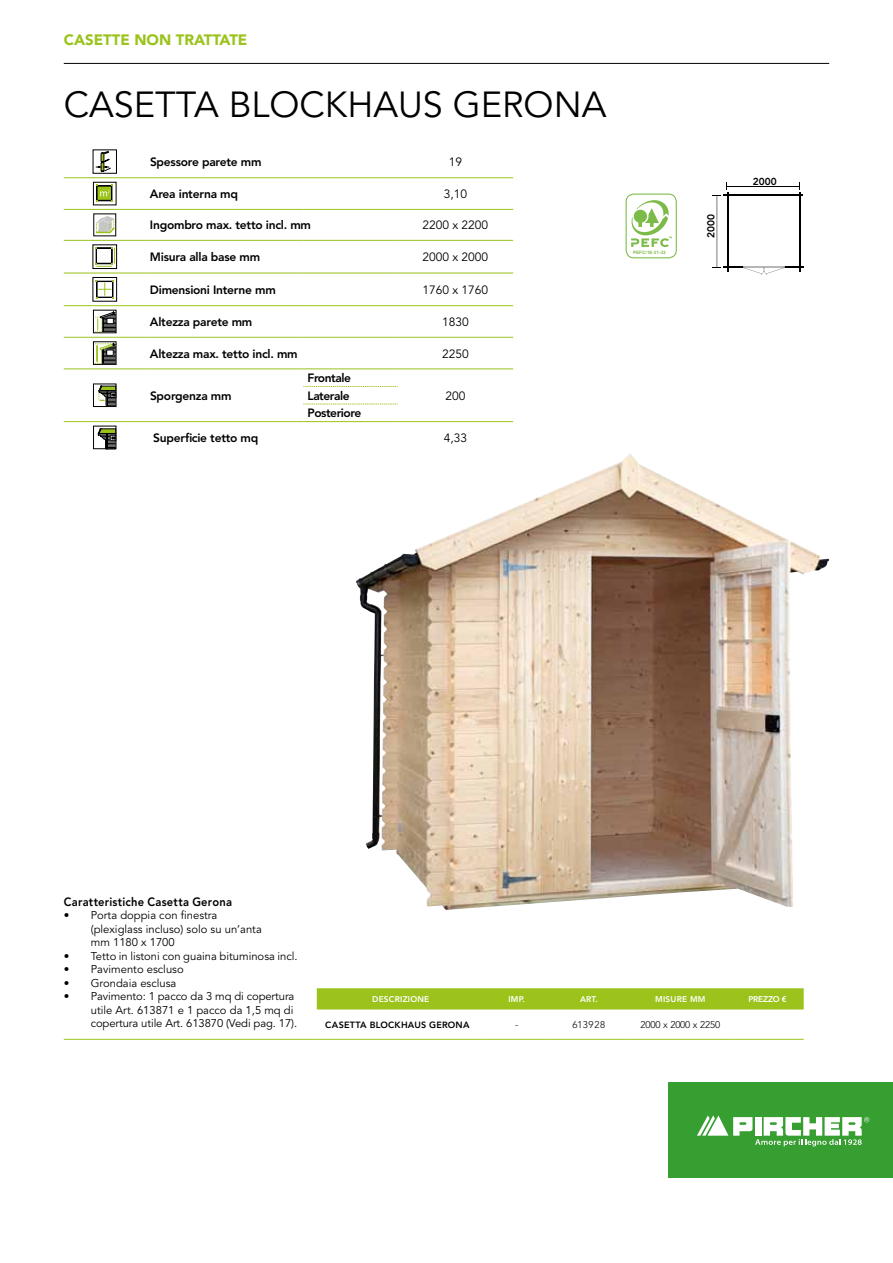
<style>
.page{position:relative;width:893px;height:1263px;background:#fff}
.page>*{position:absolute;margin:0;border:0;box-sizing:border-box;transform-origin:0 0}
.t1{font:36px "Avenir LT Std";color:#000}
.t2{font:900 15px "Avenir LT Std";color:#9bc31c}
.t3{font:800 12px "Avenir LT Std";letter-spacing:-.02em;color:#000}
.t4{font:12px "Avenir LT Std";color:#000}
.t5{font:800 12px "Avenir LT Std";letter-spacing:.02em;color:#000;scale:.93 1}
.t6{font:800 12px/17.5px "Avenir LT Std";letter-spacing:-.04em;color:#000}
.t7{font:11.25px/13.5px "Avenir LT Std";color:#000}
.t8{font:800 10.05px "Avenir LT Std";color:#000}
.t9{font:300 9.75px "Avenir LT Std";letter-spacing:-.01em;color:#000}
.t10{font:800 9px "Avenir LT Std";letter-spacing:.025em;color:#000}
.t11{font:800 8.25px "Avenir LT Std";letter-spacing:.025em;color:#fff}
.t12{font:700 4.5px "Arial";color:#7cbb48}
</style>
<div class="page">
<div style="left:669px;top:1082px;width:224px;height:96px;background:#379e31"></div>
<svg style="left:697px;top:1115px;width:172px;height:31px"></svg>
<hr style="left:64px;top:63px;width:765px;height:1px;background:#000">
<img style="left:356px;top:454px;width:473px;height:456px">
<div style="left:317px;top:988px;width:487px;height:21px;background:#9bc31c"></div>
<hr style="left:64px;top:1039px;width:253px;height:1px;background:#9bc31c">
<hr style="left:317px;top:1039px;width:168px;height:1px;background:#9bc31c">
<hr style="left:485px;top:1039px;width:64px;height:1px;background:#9bc31c">
<hr style="left:549px;top:1039px;width:80px;height:1px;background:#9bc31c">
<hr style="left:629px;top:1039px;width:102px;height:1px;background:#9bc31c">
<hr style="left:731px;top:1039px;width:73px;height:1px;background:#9bc31c">
<hr style="left:723px;top:266px;width:81px;height:2px;background:#000">
<hr style="left:723px;top:194px;width:80px;height:2px;background:#000">
<hr style="left:727px;top:192px;width:1px;height:79px;background:#000">
<hr style="left:799px;top:192px;width:1px;height:79px;background:#000">
<svg style="left:743px;top:266px;width:42px;height:9px"></svg>
<hr style="left:717px;top:196px;width:1px;height:72px;background:#000">
<hr style="left:727px;top:186px;width:72px;height:1px;background:#000">
<svg style="left:712px;top:183px;width:15px;height:13px"></svg>
<div style="left:626px;top:194px;width:51px;height:64px;border:1px solid #7cbb48;border-radius:8px"></div>
<svg style="left:632px;top:200px;width:40px;height:47px"></svg>
<hr style="left:64px;top:177px;width:82px;height:1px;background:#9bc31c">
<hr style="left:146px;top:177px;width:157px;height:1px;background:#9bc31c">
<hr style="left:303px;top:177px;width:95px;height:1px;background:#9bc31c">
<hr style="left:398px;top:177px;width:115px;height:1px;background:#9bc31c">
<hr style="left:64px;top:209px;width:82px;height:1px;background:#9bc31c">
<hr style="left:146px;top:209px;width:157px;height:1px;background:#9bc31c">
<hr style="left:303px;top:209px;width:95px;height:1px;background:#9bc31c">
<hr style="left:398px;top:209px;width:115px;height:1px;background:#9bc31c">
<hr style="left:64px;top:240px;width:82px;height:1px;background:#9bc31c">
<hr style="left:146px;top:240px;width:157px;height:1px;background:#9bc31c">
<hr style="left:303px;top:240px;width:95px;height:1px;background:#9bc31c">
<hr style="left:398px;top:240px;width:115px;height:1px;background:#9bc31c">
<hr style="left:64px;top:273px;width:82px;height:1px;background:#9bc31c">
<hr style="left:146px;top:273px;width:157px;height:1px;background:#9bc31c">
<hr style="left:303px;top:273px;width:95px;height:1px;background:#9bc31c">
<hr style="left:398px;top:273px;width:115px;height:1px;background:#9bc31c">
<hr style="left:64px;top:305px;width:82px;height:1px;background:#9bc31c">
<hr style="left:146px;top:305px;width:157px;height:1px;background:#9bc31c">
<hr style="left:303px;top:305px;width:95px;height:1px;background:#9bc31c">
<hr style="left:398px;top:305px;width:115px;height:1px;background:#9bc31c">
<hr style="left:64px;top:337px;width:82px;height:1px;background:#9bc31c">
<hr style="left:146px;top:337px;width:157px;height:1px;background:#9bc31c">
<hr style="left:303px;top:337px;width:95px;height:1px;background:#9bc31c">
<hr style="left:398px;top:337px;width:115px;height:1px;background:#9bc31c">
<hr style="left:64px;top:369px;width:82px;height:1px;background:#9bc31c">
<hr style="left:146px;top:369px;width:157px;height:1px;background:#9bc31c">
<hr style="left:303px;top:369px;width:95px;height:1px;background:#9bc31c">
<hr style="left:398px;top:369px;width:115px;height:1px;background:#9bc31c">
<hr style="left:64px;top:421px;width:82px;height:1px;background:#9bc31c">
<hr style="left:146px;top:421px;width:157px;height:1px;background:#9bc31c">
<hr style="left:303px;top:421px;width:95px;height:1px;background:#9bc31c">
<hr style="left:398px;top:421px;width:115px;height:1px;background:#9bc31c">
<svg style="left:303px;top:386px;width:95px;height:1px"></svg>
<svg style="left:303px;top:404px;width:95px;height:1px"></svg>
<div style="left:93px;top:150px;width:24px;height:23px;border:1px solid #000"></div>
<svg style="left:96px;top:151px;width:15px;height:21px"></svg>
<svg style="left:96px;top:184px;width:17px;height:18px"></svg>
<svg style="left:96px;top:185px;width:17px;height:16px"></svg>
<svg style="left:96px;top:216px;width:20px;height:19px"></svg>
<div style="left:93px;top:245px;width:24px;height:24px;border:1px solid #000"></div>
<svg style="left:95px;top:247px;width:20px;height:20px"></svg>
<div style="left:93px;top:277px;width:24px;height:24px;border:1px solid #000"></div>
<svg style="left:96px;top:280px;width:18px;height:18px"></svg>
<div style="left:93px;top:310px;width:23px;height:23px;border:1px solid #000"></div>
<svg style="left:95px;top:311px;width:21px;height:21px"></svg>
<div style="left:93px;top:341px;width:23px;height:24px;border:1px solid #000"></div>
<svg style="left:95px;top:343px;width:21px;height:21px"></svg>
<div style="left:93px;top:384px;width:23px;height:22px;background:linear-gradient(to bottom,#fff,#fff)"></div>
<div style="left:93px;top:384px;width:23px;height:23px;border:1px solid #000"></div>
<svg style="left:99px;top:386px;width:17px;height:20px"></svg>
<div style="left:93px;top:426px;width:23px;height:23px;border:1px solid #000"></div>
<svg style="left:98px;top:428px;width:18px;height:21px"></svg>
<h2 class="t2" style="left:64px;top:31px;width:185px">CASETTE NON TRATTATE</h2>
<h1 class="t1" style="left:64px;top:83px;width:23px">CASETTA</h1>
<h1 class="t1" style="left:229px;top:83px;width:248px">BLOCKHAUS GER</h1>
<h1 class="t1" style="left:524px;top:83px;width:56px">ONA</h1>
<p class="t3" style="left:150px;top:155px;width:113px">Spessore parete mm</p>
<p class="t4" style="left:449px;top:155px;width:15px">19</p>
<p class="t3" style="left:150px;top:187px;width:89px">Area interna mq</p>
<p class="t4" style="left:444px;top:187px;width:25px">3,10</p>
<p class="t3" style="left:150px;top:218px;width:163px">Ingombro max. tetto incl. mm</p>
<p class="t4" style="left:422px;top:218px;width:67px">2200 x 2200</p>
<p class="t3" style="left:150px;top:250px;width:112px">Misura alla base mm</p>
<p class="t4" style="left:422px;top:250px;width:67px">2000 x 2000</p>
<p class="t3" style="left:150px;top:283px;width:127px">Dimensioni Interne mm</p>
<p class="t4" style="left:422px;top:283px;width:67px">1760 x 1760</p>
<p class="t3" style="left:150px;top:315px;width:104px">Altezza parete mm</p>
<p class="t4" style="left:442px;top:315px;width:28px">1830</p>
<p class="t3" style="left:150px;top:346px;width:149px">Altezza max. tetto incl. mm</p>
<p class="t4" style="left:442px;top:347px;width:28px">2250</p>
<p class="t3" style="left:150px;top:388px;width:83px">Sporgenza mm</p>
<p class="t6" style="left:308px;top:369px;width:45px">Frontale<br>Laterale</p>
<p class="t4" style="left:445px;top:389px;width:22px">200</p>
<p class="t3" style="left:308px;top:406px;width:55px">Posteriore</p>
<p class="t3" style="left:153px;top:431px;width:107px">Superficie tetto mq</p>
<p class="t4" style="left:444px;top:431px;width:25px">4,33</p>
<p class="t12" style="left:633px;top:249px;width:34px">PEFC/18-31-33</p>
<p class="t8" style="left:705px;top:238px;width:25px;rotate:-90deg">2000</p>
<p class="t8" style="left:753px;top:175px;width:25px">2000</p>
<p class="t5" style="left:64px;top:894px;width:182px">Caratteristiche Casetta Gerona</p>
<p class="t7" style="left:91px;top:909px;width:173px;text-indent:-27px">• Porta doppia con finestra (plexiglass incluso) solo su un’anta mm 1180 x 1700</p>
<p class="t7" style="left:64px;top:949px;width:235px">• Tetto in listoni con guaina bituminosa incl.</p>
<p class="t7" style="left:64px;top:963px;width:121px">• Pavimento escluso</p>
<p class="t7" style="left:64px;top:976px;width:114px">• Grondaia esclusa</p>
<p class="t7" style="left:91px;top:990px;width:208px;text-indent:-27px">• Pavimento: 1 pacco da 3 mq di copertura utile Art. 613871 e 1 pacco da 1,5 mq di copertura utile Art. 613870 (Vedi pag. 17).</p>
<p class="t11" style="left:372px;top:994px;width:59px">descrizione</p>
<p class="t11" style="left:508px;top:994px;width:18px">Imp.</p>
<p class="t11" style="left:580px;top:994px;width:19px">Art.</p>
<p class="t11" style="left:655px;top:994px;width:6px">mis</p>
<p class="t11" style="left:670px;top:994px;width:28px">ure mm</p>
<p class="t11" style="left:748px;top:994px;width:40px">prezzo €</p>
<p class="t10" style="left:325px;top:1019px;width:115px">CASETTA BLOCKHAUS GERON</p>
<p class="t10" style="left:463px;top:1019px;width:8px">A</p>
<p class="t9" style="left:515px;top:1019px;width:5px">-</p>
<p class="t9" style="left:573px;top:1019px;width:34px">613928</p>
<p class="t9" style="left:640px;top:1019px;width:81px">2000 x 2000 x 2250</p>
</div>
